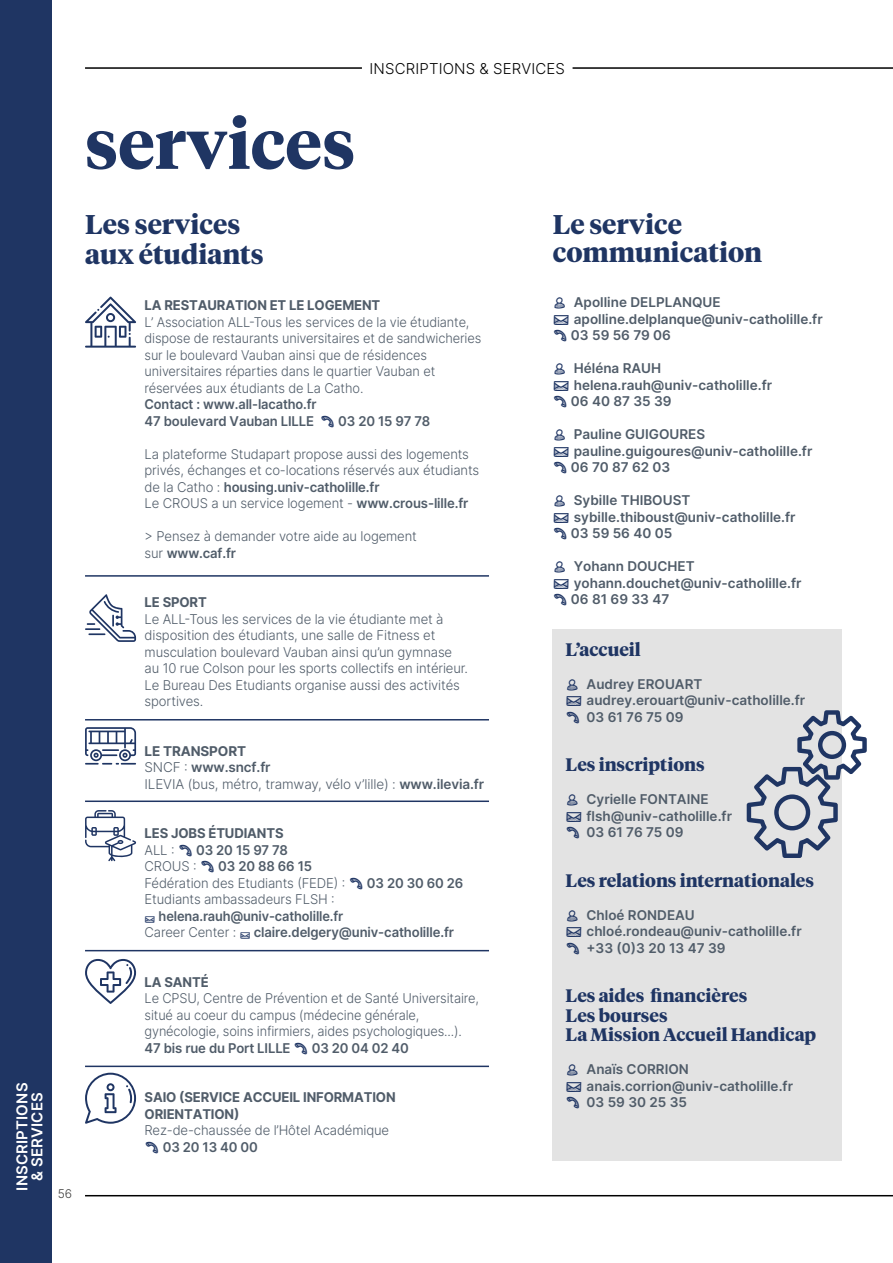
<style>
.page{position:relative;width:893px;height:1263px;background:#fff}
.page>*{position:absolute;margin:0;border:0;box-sizing:border-box;transform-origin:0 0}
.t1{font:700 69px "Tiempos Headline";color:#1f3563}
.t2{font:700 27px/28.5px "Tiempos Headline";color:#1f3563}
.t3{font:700 18px/19.5px "Tiempos Headline";color:#1f3563}
.t4{font:15px/15px "Inter";letter-spacing:.01em;color:#fff;text-align:center}
.t5{font:300 15px "Inter";letter-spacing:.01em;color:#000}
.t6{font:13.5px/16.5px "Inter";color:#505c69}
.t7{font:300 13.5px/16.5px "Inter";letter-spacing:-.01em;color:#505c69}
.t8{font:300 13.5px/16.5px "Inter";letter-spacing:-.01em;color:#505c69;scale:.95 1}
.t9{font:13.5px/16.5px "Inter";color:#505c69;scale:.95 1}
.t10{font:300 12px "Inter";color:#3c3c3b}
.s1{font-weight:400}
</style>
<div class="page">
<hr style="left:85px;top:67px;width:808px;height:2px;background:#000">
<hr style="left:85px;top:1195px;width:808px;height:1px;background:#000">
<div style="left:0;top:0;width:51px;height:1263px;background:#1f3563"></div>
<div style="left:362px;top:64px;width:211px;height:15px;background:#fff"></div>
<div style="left:553px;top:629px;width:289px;height:532px;background:#e3e3e3"></div>
<svg style="left:85px;top:959px;width:51px;height:45px"></svg>
<svg style="left:85px;top:296px;width:51px;height:52px"></svg>
<svg style="left:85px;top:594px;width:51px;height:48px"></svg>
<svg style="left:85px;top:727px;width:51px;height:38px"></svg>
<svg style="left:85px;top:810px;width:51px;height:51px"></svg>
<svg style="left:85px;top:1073px;width:51px;height:51px"></svg>
<hr style="left:85px;top:575px;width:404px;height:2px;background:#1f3563">
<hr style="left:85px;top:719px;width:404px;height:1px;background:#1f3563">
<hr style="left:85px;top:800px;width:404px;height:2px;background:#1f3563">
<hr style="left:85px;top:950px;width:404px;height:1px;background:#1f3563">
<hr style="left:85px;top:1065px;width:404px;height:2px;background:#1f3563">
<svg style="left:747px;top:710px;width:120px;height:148px"></svg>
<h1 class="t1" style="left:85px;top:97px;width:272px">services</h1>
<p class="t5" style="left:369px;top:58px;width:197px">INSCRIPTIONS &amp; SERVICES</p>
<p class="t4" style="left:14px;top:1191px;width:109px;rotate:-90deg">INSCRIPTIONS &amp; SERVICES</p>
<h2 class="t2" style="left:85px;top:208px;width:180px;line-height:30px">Les services aux étudiants</h2>
<p class="t6" style="left:145px;top:297px;width:237px">LA RESTAURATION ET LE LOGEMENT</p>
<p class="t8" style="left:145px;top:313px;width:356px">L’ Association ALL-Tous les services de la vie étudiante, dispose de restaurants universitaires et de sandwicheries sur le boulevard Vauban ainsi que de résidences universitaires réparties dans le quartier Vauban et réservées aux étudiants de La Catho.</p>
<p class="t9" style="left:145px;top:396px;width:182px">Contact : www.all-lacatho.fr<br>47 boulevard Vauban LILLE</p>
<p class="t6" style="left:338px;top:412px;width:93px">03 20 15 97 78</p>
<p class="t7" style="left:145px;top:445px;width:336px">La plateforme Studapart propose aussi des logements privés, échanges et co-locations réservés aux étudiants de la Catho : <span class="s1">housing.univ-catholille.fr<br></span>Le CROUS a un service logement - <span class="s1">www.crous-lille.fr</span></p>
<p class="t7" style="left:145px;top:528px;width:274px">&gt; Pensez à demander votre aide au logement sur <span class="s1">www.caf.fr</span></p>
<p class="t6" style="left:145px;top:594px;width:64px">LE SPORT</p>
<p class="t7" style="left:145px;top:610px;width:325px">Le ALL-Tous les services de la vie étudiante met à disposition des étudiants, une salle de Fitness et musculation boulevard Vauban ainsi qu’un gymnase au 10 rue Colson pour les sports collectifs en intérieur.<br>Le Bureau Des Etudiants organise aussi des activités sportives.</p>
<p class="t7" style="left:145px;top:742px;width:341px"><span class="s1">LE TRANSPORT<br></span>SNCF : <span class="s1">www.sncf.fr<br></span>ILEVIA (bus, métro, tramway, vélo v’lille) : <span class="s1">www.ilevia.fr</span></p>
<p class="t6" style="left:145px;top:825px;width:141px">LES JOBS ÉTUDIANTS</p>
<p class="t7" style="left:145px;top:841px;width:31px">ALL :</p>
<p class="t6" style="left:196px;top:841px;width:93px">03 20 15 97 78</p>
<p class="t7" style="left:145px;top:858px;width:54px">CROUS :</p>
<p class="t6" style="left:218px;top:858px;width:95px">03 20 88 66 15</p>
<p class="t7" style="left:145px;top:874px;width:202px">Fédération des Etudiants (FEDE) :</p>
<p class="t6" style="left:367px;top:874px;width:98px">03 20 30 60 26</p>
<p class="t7" style="left:145px;top:891px;width:192px">Etudiants ambassadeurs FLSH :</p>
<p class="t9" style="left:159px;top:907px;width:196px">helena.rauh@univ-catholille.fr</p>
<p class="t7" style="left:145px;top:924px;width:93px">Career Center :</p>
<p class="t6" style="left:254px;top:924px;width:202px">claire.delgery@univ-catholille.fr</p>
<p class="t6" style="left:145px;top:973px;width:66px">LA SANTÉ</p>
<p class="t8" style="left:145px;top:990px;width:353px">Le CPSU, Centre de Prévention et de Santé Universitaire, situé au coeur du campus (médecine générale, gynécologie, soins infirmiers, aides psychologiques...).</p>
<p class="t6" style="left:145px;top:1039px;width:147px">47 bis rue du Port LILLE</p>
<p class="t6" style="left:312px;top:1039px;width:99px">03 20 04 02 40</p>
<p class="t6" style="left:145px;top:1089px;width:253px">SAIO (SERVICE ACCUEIL INFORMATION<br>ORIENTATION)</p>
<p class="t7" style="left:145px;top:1122px;width:246px">Rez-de-chaussée de l’Hôtel Académique</p>
<p class="t6" style="left:163px;top:1138px;width:97px">03 20 13 40 00</p>
<p class="t10" style="left:58px;top:1185px;width:16px">56</p>
<h2 class="t2" style="left:553px;top:209px;width:211px">Le service communication</h2>
<p class="t6" style="left:571px;top:294px;width:253px">Apolline DELPLANQUE apolline.delplanque@univ-catholille.fr<br>03 59 56 79 06</p>
<p class="t6" style="left:571px;top:360px;width:203px">Héléna RAUH helena.rauh@univ-catholille.fr<br>06 40 87 35 39</p>
<p class="t6" style="left:571px;top:426px;width:243px">Pauline GUIGOURES pauline.guigoures@univ-catholille.fr<br>06 70 87 62 03</p>
<p class="t6" style="left:571px;top:492px;width:226px">Sybille THIBOUST sybille.thiboust@univ-catholille.fr<br>03 59 56 40 05</p>
<p class="t6" style="left:571px;top:558px;width:232px">Yohann DOUCHET yohann.douchet@univ-catholille.fr<br>06 81 69 33 47</p>
<h3 class="t3" style="left:566px;top:639px;width:77px">L’accueil</h3>
<p class="t6" style="left:587px;top:675px;width:220px">Audrey EROUART audrey.erouart@univ-catholille.fr<br>03 61 76 75 09</p>
<h3 class="t3" style="left:566px;top:754px;width:141px">Les inscriptions</h3>
<p class="t6" style="left:587px;top:791px;width:147px">Cyrielle FONTAINE flsh@univ-catholille.fr<br>03 61 76 75 09</p>
<h3 class="t3" style="left:566px;top:870px;width:250px">Les relations internationales</h3>
<p class="t6" style="left:587px;top:906px;width:217px">Chloé RONDEAU chloé.rondeau@univ-catholille.fr +33 (0)3 20 13 47 39</p>
<h3 class="t3" style="left:566px;top:985px;width:252px">Les aides financières<br>Les bourses<br>La Mission Accueil Handicap</h3>
<p class="t6" style="left:587px;top:1061px;width:208px">Anaïs CORRION anais.corrion@univ-catholille.fr<br>03 59 30 25 35</p>
</div>
